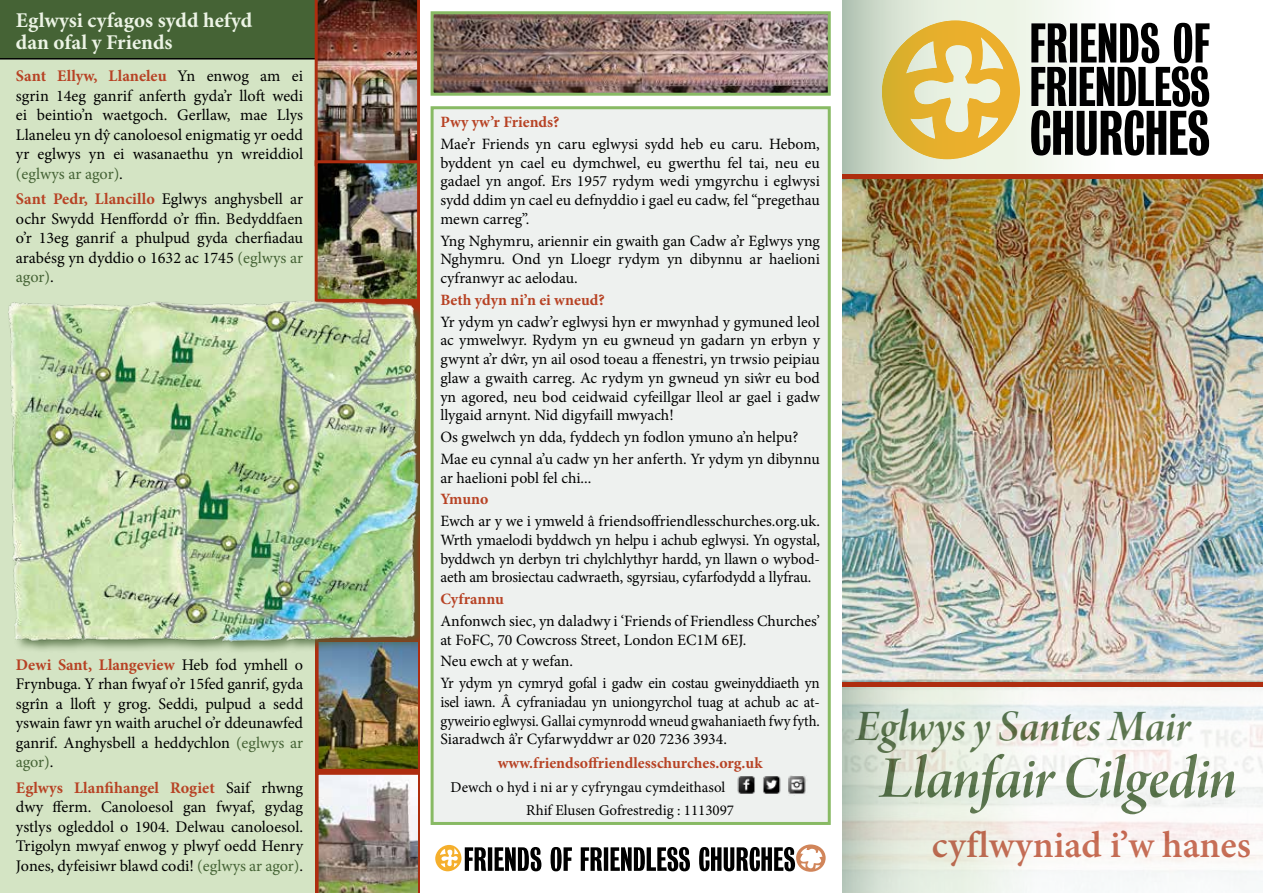
<style>
.page{position:relative;width:1263px;height:893px;background:#fff}
.page>*{position:absolute;margin:0;border:0;box-sizing:border-box;transform-origin:0 0}
.t1{font:63px "Arno Pro Smbd Italic Display";letter-spacing:-.015em;color:#456335}
.t2{font:46.5px "Arno Pro Smbd Italic Display";color:#456335}
.t3{font:600 37.5px "Minion Pro";color:#be553a}
.t4{font:700 21px/22.5px "Minion Pro";color:#ecf4e5}
.t5{font:16.2px/19.5px "Minion Pro";color:#000;text-align:justify}
.t6{font:15.75px/18.8px "Minion Pro";letter-spacing:-.005em;color:#000;text-align:justify}
.t7{font:15.75px/18.8px "Minion Pro";letter-spacing:-.005em;color:#000;text-align:justify;scale:.96 1}
.t8{font:700 15.75px "Minion Pro";color:#b74224}
.t9{font:15px/23px "Minion Pro";letter-spacing:-.005em;color:#000}
.s1{font-weight:700;color:#b74224}
.s2{color:#456335}
</style>
<div class="page">
<div style="left:0;top:0;width:421px;height:893px;background:#d4e4c4"></div>
<img style="left:319px;top:166px;width:97px;height:132px">
<img style="left:0;top:0;width:420px;height:166px">
<img style="left:320px;top:654px;width:97px;height:114px">
<div style="left:316px;top:638px;width:105px;height:134px;border:3px solid #ae2d0f"></div>
<div style="left:315px;top:160px;width:105px;height:142px;border:3px solid #ae2d0f"></div>
<img style="left:316px;top:772px;width:105px;height:121px">
<img style="left:8px;top:299px;width:413px;height:348px">
<img style="left:842px;top:179px;width:421px;height:714px">
<hr style="left:842px;top:683px;width:421px;height:4px;background:#ae2d0f">
<svg style="left:1118px;top:23px;width:91px;height:133px"></svg>
<svg style="left:842px;top:0;width:276px;height:175px;background:#bcb591"></svg>
<hr style="left:842px;top:175px;width:421px;height:4px;background:#ae2d0f">
<div style="left:431px;top:106px;width:400px;height:719px;background:#eef1ef;border:3px solid #88ba64"></div>
<img style="left:435px;top:15px;width:392px;height:77px">
<div style="left:431px;top:11px;width:400px;height:85px;border:3px solid #88ba64"></div>
<img style="left:737px;top:776px;width:44px;height:18px">
<img style="left:788px;top:776px;width:18px;height:18px">
<svg style="left:435px;top:844px;width:391px;height:28px"></svg>
<h3 class="t4" style="left:16px;top:8px;width:238px">Eglwysi cyfagos sydd hefyd dan ofal y Friends</h3>
<p class="t5" style="left:16px;top:66px;width:289px"><span class="s1">Sant Ellyw, Llaneleu</span> Yn enwog am ei sgrin 14eg ganrif anferth gyda’r lloft wedi ei beintio’n waetgoch. Gerllaw, mae Llys Llaneleu yn dŷ canoloesol enigmatig yr oedd yr eglwys yn ei wasanaethu yn wreiddiol <span class="s2">(eglwys ar agor)</span>.</p>
<p class="t5" style="left:16px;top:189px;width:289px"><span class="s1">Sant Pedr, Llancillo</span> Eglwys anghysbell ar ochr Swydd Henffordd o’r ffin. Bedyddfaen o’r 13eg ganrif a phulpud gyda cherfiadau arabésg yn dyddio o 1632 ac 1745 <span class="s2">(eglwys ar agor)</span>.</p>
<p class="t5" style="left:16px;top:655px;width:289px"><span class="s1">Dewi Sant, Llangeview</span> Heb fod ymhell o Frynbuga. Y rhan fwyaf o’r 15fed ganrif, gyda sgrîn a lloft y grog. Seddi, pulpud a sedd yswain fawr yn waith aruchel o’r ddeunawfed ganrif. Anghysbell a heddychlon <span class="s2">(eglwys ar agor)</span>.</p>
<p class="t5" style="left:16px;top:778px;width:289px"><span class="s1">Eglwys Llanfihangel Rogiet</span> Saif rhwng dwy fferm. Canoloesol gan fwyaf, gydag ystlys ogleddol o 1904. Delwau canoloesol.<br>Trigolyn mwyaf enwog y plwyf oedd Henry Jones, dyfeisiwr blawd codi! <span class="s2">(eglwys ar agor)</span>.</p>
<p class="t8" style="left:440px;top:111px;width:121px">Pwy yw’r Friends?</p>
<p class="t6" style="left:440px;top:135px;width:381px">Mae’r Friends yn caru eglwysi sydd heb eu caru. Hebom, byddent yn cael eu dymchwel, eu gwerthu fel tai, neu eu gadael yn angof. Ers 1957 rydym wedi ymgyrchu i eglwysi sydd ddim yn cael eu defnyddio i gael eu cadw, fel “pregethau mewn carreg”.</p>
<p class="t6" style="left:440px;top:231px;width:381px">Yng Nghymru, ariennir ein gwaith gan Cadw a’r Eglwys yng Nghymru. Ond yn Lloegr rydym yn dibynnu ar haelioni cyfranwyr ac aelodau.</p>
<p class="t8" style="left:440px;top:289px;width:166px">Beth ydyn ni’n ei wneud?</p>
<p class="t6" style="left:440px;top:312px;width:381px">Yr ydym yn cadw’r eglwysi hyn er mwynhad y gymuned leol ac ymwelwyr. Rydym yn eu gwneud yn gadarn yn erbyn y gwynt a’r dŵr, yn ail osod toeau a ffenestri, yn trwsio peipiau glaw a gwaith carreg. Ac rydym yn gwneud yn siŵr eu bod yn agored, neu bod ceidwaid cyfeillgar lleol ar gael i gadw llygaid arnynt. Nid digyfaill mwyach!</p>
<p class="t6" style="left:440px;top:426px;width:381px;line-height:21.8px">Os gwelwch yn dda, fyddech yn fodlon ymuno a’n helpu?<br>Mae eu cynnal a’u cadw yn her anferth. Yr ydym yn dibynnu</p>
<p class="t6" style="left:440px;top:468px;width:152px">ar haelioni pobl fel chi...</p>
<p class="t8" style="left:440px;top:488px;width:49px">Ymuno</p>
<p class="t6" style="left:440px;top:512px;width:381px">Ewch ar y we i ymweld â friendsoffriendlesschurches.org.uk.<br>Wrth ymaelodi byddwch yn helpu i achub eglwysi. Yn ogystal, byddwch yn derbyn tri chylchlythyr hardd, yn llawn o wybod&shy;aeth am brosiectau cadwraeth, sgyrsiau, cyfarfodydd a llyfrau.</p>
<p class="t8" style="left:440px;top:588px;width:65px">Cyfrannu</p>
<p class="t6" style="left:440px;top:611px;width:381px">Anfonwch siec, yn daladwy i ‘Friends of Friendless Churches’ at FoFC, 70 Cowcross Street, London EC1M 6EJ.</p>
<p class="t6" style="left:440px;top:650px;width:381px;line-height:21.8px">Neu ewch at y wefan.<br>Yr ydym yn cymryd gofal i gadw ein costau gweinyddiaeth yn</p>
<p class="t7" style="left:440px;top:692px;width:397px">isel iawn. Â cyfraniadau yn uniongyrchol tuag at achub ac at&shy;gyweirio eglwysi. Gallai cymynrodd wneud gwahaniaeth fwy fyth.<br>Siaradwch â’r Cyfarwyddwr ar 020 7236 3934.</p>
<p class="t8" style="left:498px;top:752px;width:266px">www.friendsoffriendlesschurches.org.uk</p>
<p class="t9" style="left:526px;top:776px;width:209px;text-indent:-76px">Dewch o hyd i ni ar y cyfryngau cymdeithasol<br>Rhif Elusen Gofrestredig : 1113097</p>
<h2 class="t2" style="left:856px;top:700px;width:336px">Eglwys y Santes Mair</h2>
<h1 class="t1" style="left:880px;top:743px;width:359px">Llanfair Cilgedin</h1>
<h3 class="t3" style="left:932px;top:819px;width:321px">cyflwyniad i’w hanes</h3>
</div>
